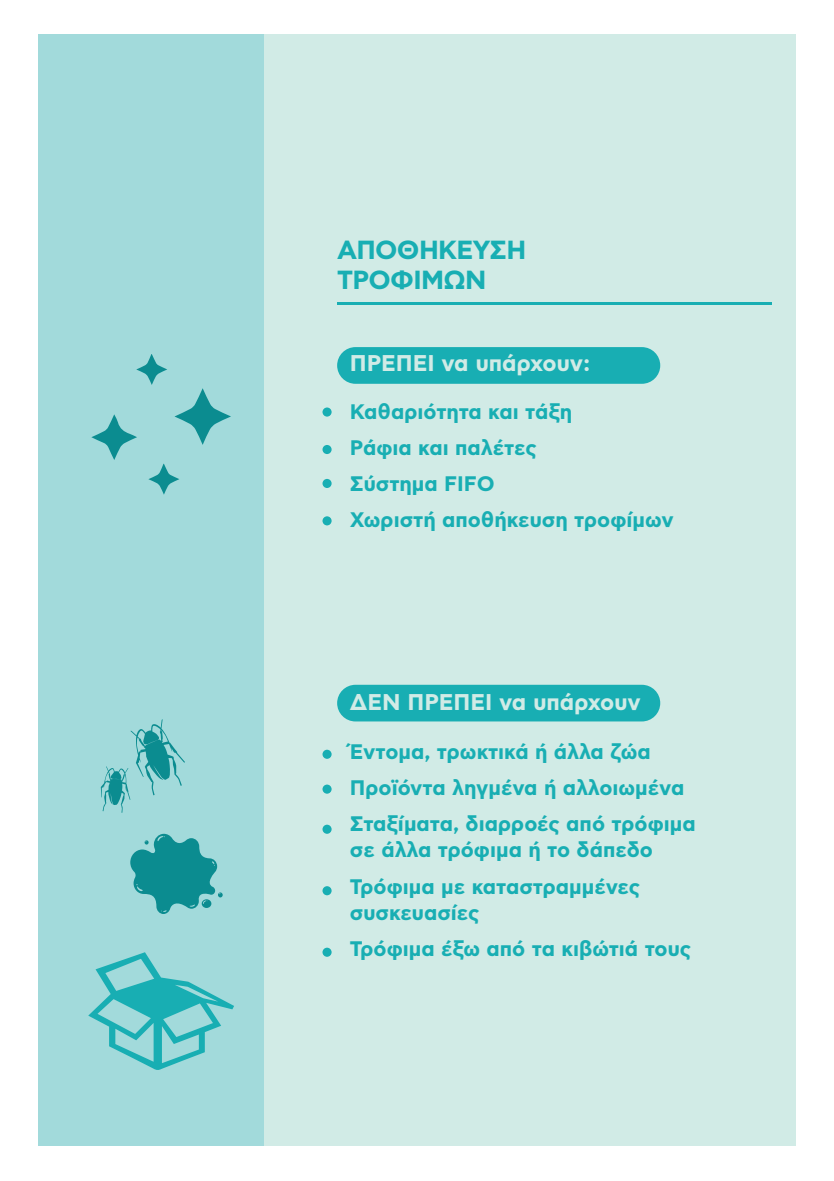
<style>
.page{position:relative;width:834px;height:1181px;background:#fff}
.page>*{position:absolute;margin:0;border:0;box-sizing:border-box;transform-origin:0 0}
.t1{font:700 26.25px/29.8px "CF Asty Std";letter-spacing:-.025em;color:#18aeb3}
.t2{font:700 22.75px "CF Asty Std";color:#d1ebe6}
.t3{font:700 21px/36.2px "CF Asty Std";color:#18aeb3}
.s1{color:#18aeb3}
</style>
<div class="page">
<div style="left:38px;top:35px;width:757px;height:1111px;background:#d1ebe6"></div>
<div style="left:337px;top:685px;width:323px;height:36px;background:#18aeb3;border-radius:18px"></div>
<div style="left:337px;top:347px;width:323px;height:37px;background:#18aeb3;border-radius:18px"></div>
<div style="left:38px;top:35px;width:226px;height:1111px;background:#a2dadb"></div>
<hr style="left:337px;top:303px;width:434px;height:2px;background:#18aeb3">
<div style="left:322px;top:407px;width:9px;height:9px;background:#18aeb3;border-radius:50%"></div>
<div style="left:322px;top:445px;width:9px;height:9px;background:#18aeb3;border-radius:50%"></div>
<div style="left:322px;top:479px;width:9px;height:9px;background:#18aeb3;border-radius:50%"></div>
<div style="left:322px;top:516px;width:9px;height:9px;background:#18aeb3;border-radius:50%"></div>
<div style="left:322px;top:749px;width:9px;height:10px;background:#18aeb3;border-radius:50%"></div>
<div style="left:322px;top:784px;width:9px;height:9px;background:#18aeb3;border-radius:50%"></div>
<div style="left:322px;top:824px;width:9px;height:10px;background:#18aeb3;border-radius:50%"></div>
<div style="left:322px;top:886px;width:9px;height:9px;background:#18aeb3;border-radius:50%"></div>
<div style="left:322px;top:947px;width:9px;height:9px;background:#18aeb3;border-radius:50%"></div>
<svg style="left:130px;top:833px;width:93px;height:81px"></svg>
<svg style="left:136px;top:354px;width:31px;height:31px"></svg>
<svg style="left:148px;top:464px;width:31px;height:31px"></svg>
<svg style="left:174px;top:388px;width:57px;height:57px"></svg>
<svg style="left:91px;top:414px;width:46px;height:46px"></svg>
<svg style="left:88px;top:952px;width:146px;height:118px"></svg>
<svg style="left:101px;top:719px;width:84px;height:94px"></svg>
<p class="t1" style="left:337px;top:237px;width:190px">ΑΠΟΘΗΚΕΥΣΗ<br>ΤΡΟΦΙΜΩΝ</p>
<p class="t2" style="left:350px;top:349px;width:241px">ΠΡΕΠΕΙ να υπάρχουν:</p>
<p class="t3" style="left:350px;top:395px;width:325px">Καθαριότητα και τάξη<br>Ράφια και παλέτες<br>Σύστημα FIFO<br>Χωριστή αποθήκευση τροφίμων</p>
<p class="t2" style="left:350px;top:689px;width:299px">ΔΕΝ ΠΡΕΠΕΙ να υπάρχουν<span class="s1">:</span></p>
<p class="t3" style="left:350px;top:734px;width:347px">Έντομα, τρωκτικά ή άλλα ζώα<br>Προϊόντα ληγμένα ή αλλοιωμένα<br>Σταξίματα, διαρροές από τρόφιμα</p>
<p class="t3" style="left:350px;top:833px;width:304px">σε άλλα τρόφιμα ή το δάπεδο<br>Τρόφιμα με καταστραμμένες</p>
<p class="t3" style="left:350px;top:895px;width:343px">συσκευασίες<br>Τρόφιμα έξω από τα κιβώτιά τους</p>
</div>
